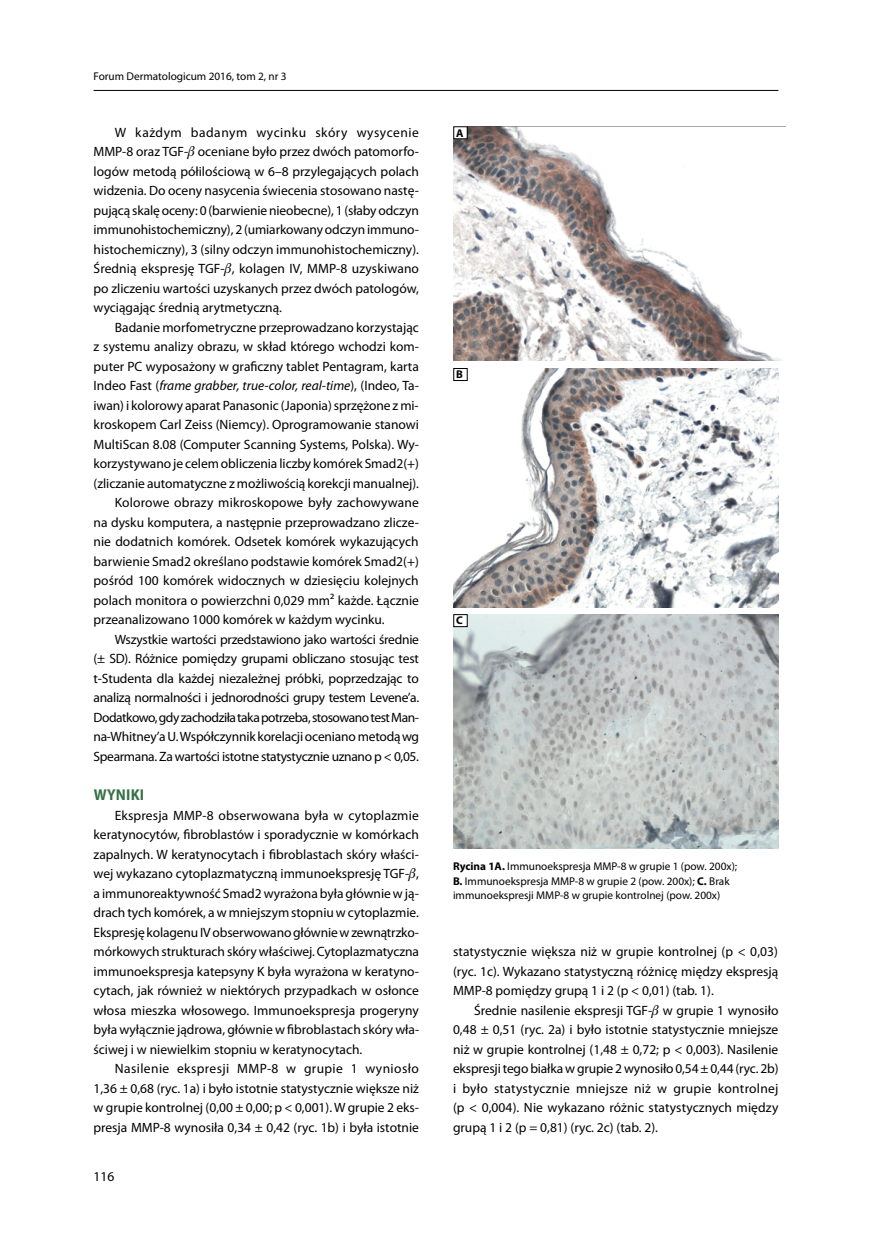
<style>
.page{position:relative;width:872px;height:1234px;background:#fff}
.page>*{position:absolute;margin:0;border:0;box-sizing:border-box;transform-origin:0 0}
.t1{font:700 semi-condensed 15.75px "Myriad Pro";letter-spacing:.02em;color:#367249}
.t2{font:13.5px/19.5px "Myriad Pro";color:#000;text-align:justify}
.t3{font:13.5px "Myriad Pro";letter-spacing:-.025em;color:#000}
.t4{font:italic 13.5px "Myriad Pro";color:#000}
.t5{font:13.5px "Myriad Pro";letter-spacing:-.035em;color:#000}
.t6{font:13.5px "Myriad Pro";letter-spacing:-.02em;color:#000}
.t7{font:11.25px/14.2px "Myriad Pro";color:#000}
.t8{font:700 11.25px "Myriad Pro";color:#000}
.s1{font-style:normal}
.s2{font-weight:700}
</style>
<div class="page">
<hr style="left:94px;top:90px;width:684px;height:1px;background:#000">
<img style="left:453px;top:368px;width:325px;height:239px">
<div style="left:454px;top:368px;width:13px;height:12px;background:#fff"></div>
<div style="left:453px;top:368px;width:14px;height:13px;border:1px solid #000"></div>
<img style="left:453px;top:614px;width:326px;height:234px">
<div style="left:454px;top:614px;width:13px;height:12px;background:#fff"></div>
<div style="left:453px;top:614px;width:14px;height:13px;border:1px solid #000"></div>
<img style="left:453px;top:126px;width:332px;height:234px">
<div style="left:454px;top:127px;width:13px;height:12px;background:#fff"></div>
<p class="t7" style="left:94px;top:69px;width:195px">Forum Dermatologicum 2016, tom 2, nr 3</p>
<p class="t2" style="left:94px;top:122px;width:327px;text-indent:21px">W każdym badanym wycinku skóry wysycenie MMP-8 oraz TGF- oceniane było przez dwóch patomorfo&shy;logów metodą półilościową w 6–8 przylegających polach widzenia. Do oceny nasycenia świecenia stosowano nastę&shy;pującą skalę oceny: 0 (barwienie nieobecne), 1 (słaby odczyn immunohistochemiczny), 2 (umiarkowany odczyn immuno&shy;histochemiczny), 3 (silny odczyn immunohistochemiczny).<br>Średnią ekspresję TGF- , kolagen IV, MMP-8 uzyskiwano po zliczeniu wartości uzyskanych przez dwóch patologów, wyciągając średnią arytmetyczną.</p>
<p class="t2" style="left:115px;top:317px;width:306px">Badanie morfometryczne przeprowadzano korzystając</p>
<p class="t2" style="left:94px;top:336px;width:327px">z systemu analizy obrazu, w skład którego wchodzi kom-</p>
<p class="t2" style="left:94px;top:356px;width:327px">puter PC wyposażony w graficzny tablet Pentagram, karta</p>
<p class="t4" style="left:94px;top:377px;width:327px"><span class="s1">Indeo Fast (</span>frame grabber, true-color, real-time<span class="s1">), (Indeo, Ta-</span></p>
<p class="t2" style="left:94px;top:395px;width:327px">iwan) i kolorowy aparat Panasonic (Japonia) sprzężone z mi-</p>
<p class="t2" style="left:94px;top:414px;width:327px">kroskopem Carl Zeiss (Niemcy). Oprogramowanie stanowi</p>
<p class="t2" style="left:94px;top:434px;width:327px">MultiScan 8.08 (Computer Scanning Systems, Polska). Wy-</p>
<p class="t2" style="left:94px;top:453px;width:327px">korzystywano je celem obliczenia liczby komórek Smad2(+)</p>
<p class="t2" style="left:94px;top:473px;width:327px">(zliczanie automatyczne z możliwością korekcji manualnej).</p>
<p class="t2" style="left:115px;top:492px;width:306px">Kolorowe obrazy mikroskopowe były zachowywane</p>
<p class="t2" style="left:94px;top:512px;width:327px">na dysku komputera, a następnie przeprowadzano zlicze-</p>
<p class="t2" style="left:94px;top:531px;width:327px">nie dodatnich komórek. Odsetek komórek wykazujących</p>
<p class="t2" style="left:94px;top:551px;width:327px">barwienie Smad2 określano podstawie komórek Smad2(+)</p>
<p class="t2" style="left:94px;top:570px;width:327px">pośród 100 komórek widocznych w dziesięciu kolejnych</p>
<p class="t2" style="left:94px;top:590px;width:327px">polach monitora o powierzchni 0,029 mm² każde. Łącznie</p>
<p class="t2" style="left:94px;top:609px;width:293px">przeanalizowano 1000 komórek w każdym wycinku.</p>
<p class="t6" style="left:115px;top:630px;width:306px">Wszystkie wartości przedstawiono jako wartości średnie</p>
<p class="t2" style="left:94px;top:648px;width:327px">(± SD). Różnice pomiędzy grupami obliczano stosując test</p>
<p class="t2" style="left:94px;top:668px;width:327px">t-Studenta dla każdej niezależnej próbki, poprzedzając to</p>
<p class="t3" style="left:94px;top:689px;width:327px">analizą normalności i jednorodności grupy testem Levene’a.</p>
<p class="t5" style="left:94px;top:708px;width:327px">Dodatkowo, gdy zachodziła taka potrzeba, stosowano test Man-</p>
<p class="t2" style="left:94px;top:726px;width:327px">na-Whitney’a U. Współczynnik korelacji oceniano metodą wg</p>
<p class="t3" style="left:94px;top:747px;width:327px">Spearmana. Za wartości istotne statystycznie uznano p &lt; 0,05.</p>
<p class="t1" style="left:94px;top:785px;width:52px">Wyniki</p>
<p class="t2" style="left:94px;top:804px;width:327px;text-indent:21px">Ekspresja MMP-8 obserwowana była w cytoplazmie keratynocytów, fibroblastów i sporadycznie w komórkach zapalnych. W keratynocytach i fibroblastach skóry właści&shy;wej wykazano cytoplazmatyczną immunoekspresję TGF- , a immunoreaktywność Smad2 wyrażona była głównie w ją&shy;drach tych komórek, a w mniejszym stopniu w cytoplazmie.<br>Ekspresję kolagenu IV obserwowano głównie w zewnątrzko&shy;mórkowych strukturach skóry właściwej. Cytoplazmatyczna immunoekspresja katepsyny K była wyrażona w keratyno&shy;cytach, jak również w niektórych przypadkach w osłonce włosa mieszka włosowego. Immunoekspresja progeryny była wyłącznie jądrowa, głównie w fibroblastach skóry wła&shy;ściwej i w niewielkim stopniu w keratynocytach.</p>
<p class="t2" style="left:94px;top:1058px;width:327px;text-indent:21px">Nasilenie ekspresji MMP-8 w grupie 1 wyniosło 1,36 ± 0,68 (ryc. 1a) i było istotnie statystycznie większe niż w grupie kontrolnej (0,00 ± 0,00; p &lt; 0,001). W grupie 2 eks&shy;presja MMP-8 wynosiła 0,34 ± 0,42 (ryc. 1b) i była istotnie</p>
<p class="t2" style="left:94px;top:1166px;width:22px">116</p>
<p class="t8" style="left:456px;top:125px;width:9px">A</p>
<p class="t8" style="left:456px;top:367px;width:7px">B</p>
<p class="t8" style="left:456px;top:613px;width:8px">C</p>
<p class="t7" style="left:453px;top:859px;width:286px"><span class="s2">Rycina 1A.</span> Immunoekspresja MMP-8 w grupie 1 (pow. 200x);<br><span class="s2">B.</span> Immunoekspresja MMP-8 w grupie 2 (pow. 200x); <span class="s2">C.</span> Brak immunoekspresji MMP-8 w grupie kontrolnej (pow. 200x)</p>
<p class="t2" style="left:453px;top:941px;width:327px">statystycznie większa niż w grupie kontrolnej (p &lt; 0,03) (ryc. 1c). Wykazano statystyczną różnicę między ekspresją MMP-8 pomiędzy grupą 1 i 2 (p &lt; 0,01) (tab. 1).</p>
<p class="t2" style="left:453px;top:999px;width:327px;text-indent:21px">Średnie nasilenie ekspresji TGF- w grupie 1 wynosiło 0,48 ± 0,51 (ryc. 2a) i było istotnie statystycznie mniejsze niż w grupie kontrolnej (1,48 ± 0,72; p &lt; 0,003). Nasilenie ekspresji tego białka w grupie 2 wynosiło 0,54 ± 0,44 (ryc. 2b) i było statystycznie mniejsze niż w grupie kontrolnej (p &lt; 0,004). Nie wykazano różnic statystycznych między grupą 1 i 2 (p = 0,81) (ryc. 2c) (tab. 2).</p>
</div>
